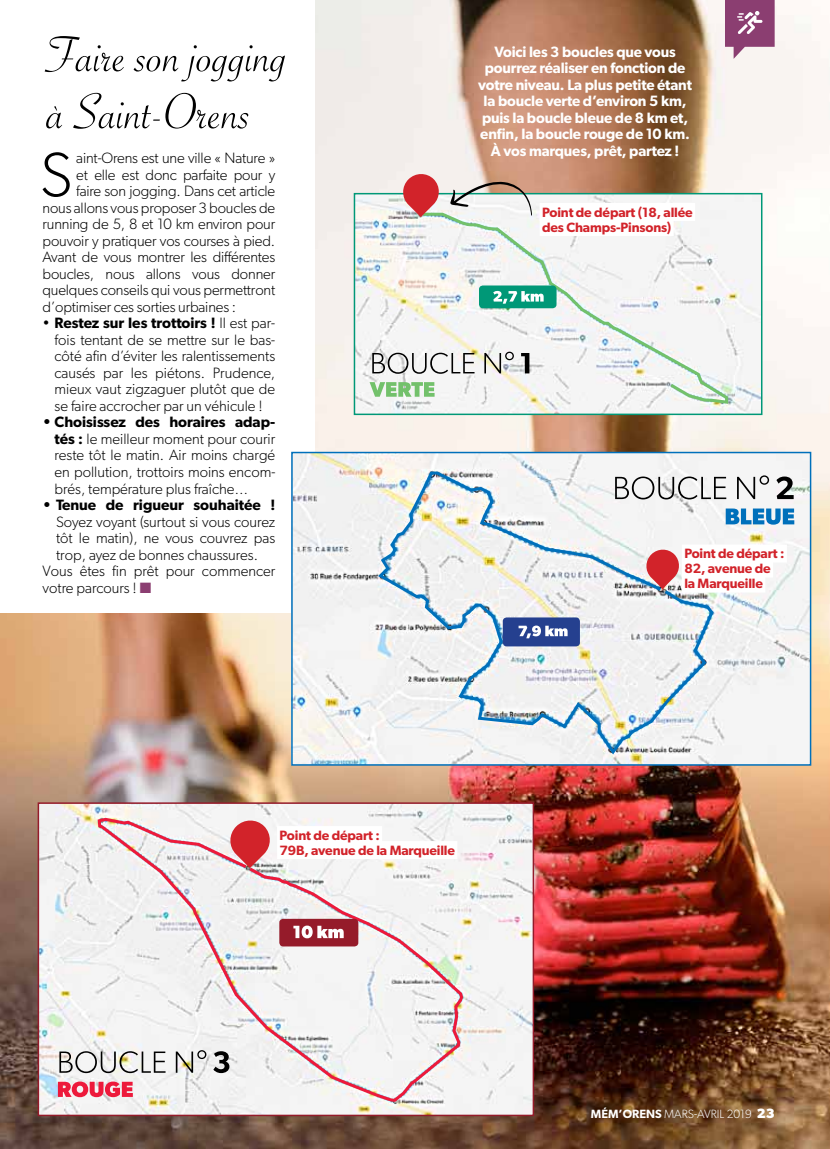
<style>
.page{position:relative;width:830px;height:1149px;background:#fff}
.page>*{position:absolute;margin:0;border:0;box-sizing:border-box;transform-origin:0 0}
.t1{font:300 62.85px "Gibson";color:#000}
.t2{font:54px/57px "Savoye Let Plain";color:#000}
.t3{font:300 15px/16.5px "Gibson";letter-spacing:-.01em;color:#000;text-align:justify}
.t4{font:600 15px/16.5px "Gibson";letter-spacing:-.01em;color:#fff;text-align:center}
.t5{font:600 15px "Gibson";color:#000}
.t6{font:600 13.5px/15px "Gibson";letter-spacing:-.01em;color:#d2232a}
.t7{font:300 12px "Gibson";color:#fff}
.s1{font-weight:600}
.s2{color:#8b3e71}
.s3{font-weight:700;font-size:13.5px}
</style>
<div class="page">
<img style="left:0;top:0;width:829px;height:1148px">
<div style="left:0;top:0;width:315px;height:612px;background:#fff"></div>
<svg style="left:724px;top:0;width:50px;height:59px"></svg>
<img style="left:356px;top:196px;width:403px;height:216px">
<div style="left:353px;top:193px;width:409px;height:222px;border:2px solid #009877"></div>
<svg style="left:420px;top:211px;width:309px;height:194px"></svg>
<div style="left:479px;top:285px;width:77px;height:23px;background:#009877;border-radius:4px"></div>
<svg style="left:401px;top:172px;width:39px;height:45px"></svg>
<svg style="left:369px;top:382px;width:65px;height:14px"></svg>
<svg style="left:372px;top:351px;width:157px;height:22px"></svg>
<svg style="left:493px;top:291px;width:50px;height:12px"></svg>
<img style="left:41px;top:805px;width:490px;height:307px">
<div style="left:38px;top:802px;width:496px;height:313px;border:2px solid #951b2a"></div>
<svg style="left:96px;top:816px;width:368px;height:286px"></svg>
<div style="left:279px;top:918px;width:79px;height:28px;background:#951b2a;border-radius:4px"></div>
<svg style="left:228px;top:818px;width:43px;height:49px"></svg>
<svg style="left:58px;top:1081px;width:75px;height:15px"></svg>
<svg style="left:59px;top:1049px;width:170px;height:23px"></svg>
<svg style="left:293px;top:925px;width:50px;height:13px"></svg>
<img style="left:294px;top:454px;width:513px;height:308px">
<div style="left:291px;top:451px;width:519px;height:314px;border:2px solid #0070bb"></div>
<svg style="left:375px;top:470px;width:340px;height:286px"></svg>
<div style="left:502px;top:617px;width:77px;height:29px;background:#25408f;border-radius:4px"></div>
<svg style="left:644px;top:548px;width:36px;height:40px"></svg>
<svg style="left:725px;top:508px;width:68px;height:16px"></svg>
<svg style="left:614px;top:475px;width:179px;height:24px"></svg>
<svg style="left:518px;top:625px;width:49px;height:13px"></svg>
<div style="left:539px;top:203px;width:155px;height:18px;background:#fff"></div>
<div style="left:539px;top:218px;width:134px;height:18px;background:#fff"></div>
<svg style="left:449px;top:181px;width:82px;height:36px"></svg>
<div style="left:681px;top:544px;width:105px;height:18px;background:#fff"></div>
<div style="left:681px;top:559px;width:91px;height:18px;background:#fff"></div>
<div style="left:681px;top:574px;width:84px;height:18px;background:#fff"></div>
<div style="left:277px;top:825px;width:105px;height:18px;background:#fff"></div>
<div style="left:277px;top:840px;width:180px;height:18px;background:#fff"></div>
<h2 class="t2" style="left:47px;top:27px;width:242px">Faire son jogging à Saint-Orens</h2>
<h1 class="t1" style="left:40px;top:137px;width:29px">S</h1>
<p class="t3" style="left:76px;top:149px;width:200px">aint-Orens est une ville « Nature »</p>
<p class="t3" style="left:76px;top:166px;width:200px">et elle est donc parfaite pour y</p>
<p class="t3" style="left:76px;top:182px;width:200px">faire son jogging. Dans cet article</p>
<p class="t3" style="left:43px;top:199px;width:234px">nous allons vous proposer 3 boucles de</p>
<p class="t3" style="left:43px;top:215px;width:234px">running de 5, 8 et 10 km environ pour</p>
<p class="t3" style="left:43px;top:232px;width:234px">pouvoir y pratiquer vos courses à pied.</p>
<p class="t3" style="left:43px;top:248px;width:234px">Avant de vous montrer les différentes</p>
<p class="t3" style="left:43px;top:265px;width:234px">boucles, nous allons vous donner</p>
<p class="t3" style="left:43px;top:281px;width:234px">quelques conseils qui vous permettront</p>
<p class="t3" style="left:43px;top:298px;width:195px">d’optimiser ces sorties urbaines :</p>
<p class="t3" style="left:55px;top:314px;width:222px;text-indent:-12px">• <span class="s1">Restez sur les trottoirs !</span> I l est par&shy;fois tentant de se mettre sur le bas&shy;côté afin d’éviter les ralentissements causés par les piétons. Prudence, mieux vaut zigzaguer plutôt que de se faire accrocher par un véhicule !</p>
<p class="t3" style="left:55px;top:413px;width:222px;text-indent:-12px"><span class="s1">• Choisissez des horaires adap&shy;tés :</span> le meilleur moment pour courir reste tôt le matin. Air moins chargé en pollution, trottoirs moins encom&shy;brés, température plus fraîche…</p>
<p class="t5" style="left:43px;top:495px;width:234px">• Tenue de rigueur souhaitée !</p>
<p class="t3" style="left:56px;top:512px;width:220px">Soyez voyant (surtout si vous courez</p>
<p class="t3" style="left:56px;top:529px;width:220px">tôt le matin), ne vous couvrez pas</p>
<p class="t3" style="left:56px;top:545px;width:203px">trop, ayez de bonnes chaussures.</p>
<p class="t3" style="left:43px;top:562px;width:234px">Vous êtes fin prêt pour commencer</p>
<p class="t3" style="left:43px;top:578px;width:110px">votre parcours ! <span class="s2">■</span></p>
<p class="t4" style="left:478px;top:43px;width:215px">Voici les 3 boucles que vous pourrez réaliser en fonction de votre niveau. La plus petite étant la boucle verte d’environ 5 km, puis la boucle bleue de 8 km et, enfin, la boucle rouge de 10 km.<br>À vos marques, prêt, partez !</p>
<p class="t6" style="left:542px;top:204px;width:152px">Point de départ (18, allée des Champs-Pinsons)</p>
<p class="t6" style="left:684px;top:545px;width:102px">Point de départ :<br>82, avenue de la Marqueille</p>
<p class="t6" style="left:279px;top:826px;width:177px">Point de départ :<br>79B, avenue de la Marqueille</p>
<p class="t7" style="left:590px;top:1106px;width:185px"><span class="s1">Mém’Orens</span> mars-avril 2019 <span class="s3">23</span></p>
</div>
